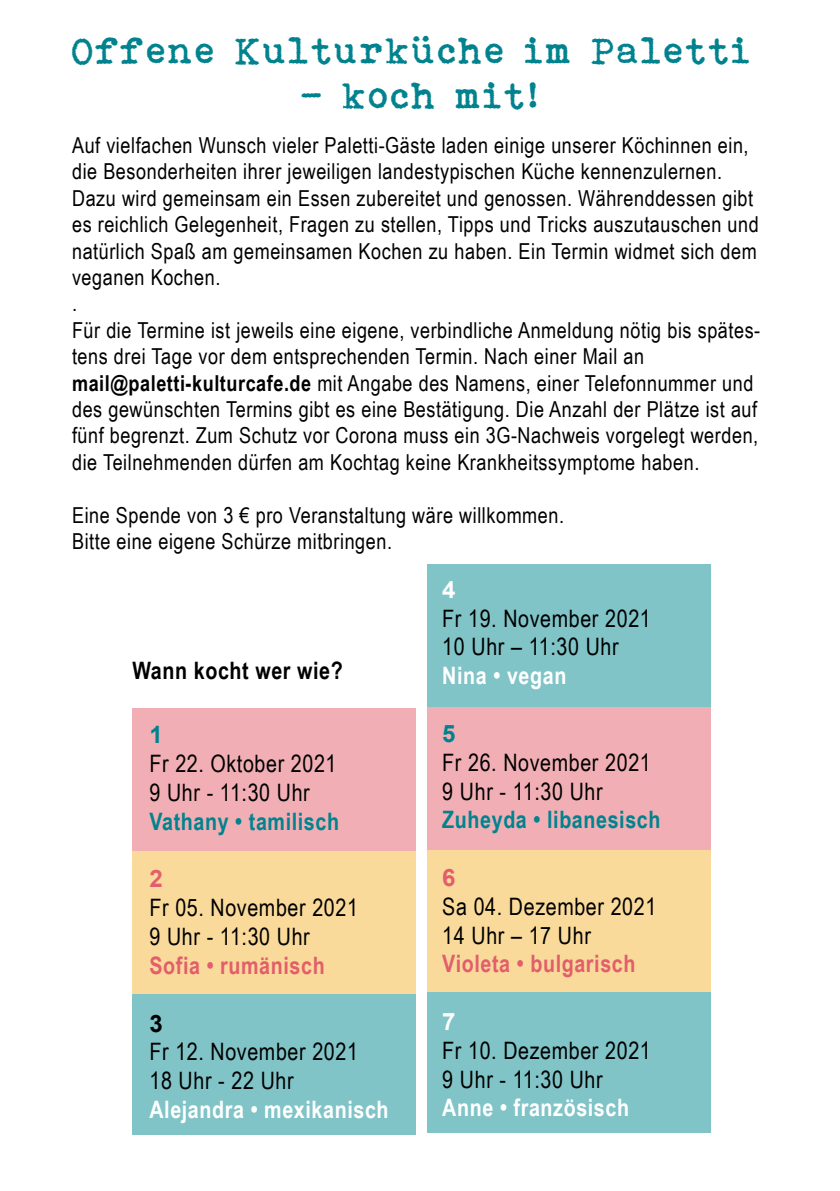
<style>
.page{position:relative;width:840px;height:1191px;background:#fff}
.page>*{position:absolute;margin:0;border:0;box-sizing:border-box;transform-origin:0 0}
.t1{font:38px "Bohemian typewriter";letter-spacing:.025em;color:#00838e}
.t2{font:24px/28.8px "Arial Narrow";letter-spacing:.025em;color:#000}
.t3{font:700 24px "Arial Narrow";letter-spacing:.025em;color:#fff}
.t4{font:700 24px "Arial Narrow";letter-spacing:.025em;color:#00838e}
.t5{font:700 24px "Arial Narrow";letter-spacing:.025em;color:#e25e6c}
.t6{font:700 24px "Arial Narrow";letter-spacing:.025em;color:#000}
.t7{font:700 24px "Arial";color:#00838e}
.t8{font:700 24px "Arial";color:#e25e6c}
.t9{font:700 24px "Arial";color:#fff}
.t10{font:700 24px "Arial";color:#000}
.t11{font:22px/26.4px "Arial Narrow";letter-spacing:.025em;color:#000}
.s1{font-weight:700}
</style>
<div class="page">
<div style="left:132px;top:992px;width:284px;height:142px;background:#80c4c8"></div>
<div style="left:132px;top:851px;width:284px;height:143px;background:#fada9a"></div>
<div style="left:132px;top:708px;width:284px;height:143px;background:#f1afb5"></div>
<div style="left:426px;top:990px;width:284px;height:143px;background:#80c4c8"></div>
<div style="left:426px;top:849px;width:284px;height:143px;background:#fada9a"></div>
<div style="left:426px;top:707px;width:284px;height:142px;background:#f1afb5"></div>
<div style="left:426px;top:564px;width:284px;height:143px;background:#80c4c8"></div>
<h1 class="t1" style="left:72px;top:28px;width:681px">Offene Kulturküche im Paletti</h1>
<h1 class="t1" style="left:301px;top:74px;width:239px">– koch mit!</h1>
<p class="t11" style="left:72px;top:131px;width:689px">Auf vielfachen Wunsch vieler Paletti-Gäste laden einige unserer Köchinnen ein, die Besonderheiten ihrer jeweiligen landestypischen Küche kennenzulernen.<br>Dazu wird gemeinsam ein Essen zubereitet und genossen. Währenddessen gibt es reichlich Gelegenheit, Fragen zu stellen, Tipps und Tricks auszutauschen und natürlich Spaß am gemeinsamen Kochen zu haben. Ein Termin widmet sich dem veganen Kochen.<br>.<br>Für die Termine ist jeweils eine eigene, verbindliche Anmeldung nötig bis spätes&shy;tens drei Tage vor dem entsprechenden Termin. Nach einer Mail an <span class="s1">mail@paletti-kulturcafe.de</span> mit Angabe des Namens, einer Telefonnummer und des gewünschten Termins gibt es eine Bestätigung. Die Anzahl der Plätze ist auf fünf begrenzt. Zum Schutz vor Corona muss ein 3G-Nachweis vorgelegt werden, die Teilnehmenden dürfen am Kochtag keine Krankheitssymptome haben.</p>
<p class="t11" style="left:72px;top:501px;width:493px">Eine Spende von 3 € pro Veranstaltung wäre willkommen.<br>Bitte eine eigene Schürze mitbringen.</p>
<p class="t6" style="left:132px;top:652px;width:212px">Wann kocht wer wie?</p>
<p class="t7" style="left:149px;top:718px;width:15px">1</p>
<p class="t2" style="left:149px;top:748px;width:188px">Fr 22. Oktober 2021<br>9 Uhr - 11:30 Uhr</p>
<p class="t4" style="left:149px;top:803px;width:191px">Vathany • tamilisch</p>
<p class="t8" style="left:149px;top:862px;width:15px">2</p>
<p class="t2" style="left:149px;top:892px;width:210px">Fr 05. November 2021<br>9 Uhr - 11:30 Uhr</p>
<p class="t5" style="left:149px;top:947px;width:177px">Sofia • rumänisch</p>
<p class="t10" style="left:149px;top:1006px;width:15px">3</p>
<p class="t2" style="left:149px;top:1036px;width:210px">Fr 12. November 2021<br>18 Uhr - 22 Uhr</p>
<p class="t3" style="left:149px;top:1091px;width:240px">Alejandra • mexikanisch</p>
<p class="t9" style="left:442px;top:572px;width:15px">4</p>
<p class="t2" style="left:442px;top:603px;width:210px">Fr 19. November 2021<br>10 Uhr – 11:30 Uhr</p>
<p class="t3" style="left:442px;top:657px;width:125px">Nina • vegan</p>
<p class="t7" style="left:442px;top:716px;width:15px">5</p>
<p class="t2" style="left:442px;top:747px;width:210px">Fr 26. November 2021<br>9 Uhr - 11:30 Uhr</p>
<p class="t4" style="left:442px;top:801px;width:219px">Zuheyda • libanesisch</p>
<p class="t8" style="left:442px;top:860px;width:15px">6</p>
<p class="t2" style="left:442px;top:891px;width:215px">Sa 04. Dezember 2021<br>14 Uhr – 17 Uhr</p>
<p class="t5" style="left:442px;top:945px;width:194px">Violeta • bulgarisch</p>
<p class="t9" style="left:442px;top:1004px;width:15px">7</p>
<p class="t2" style="left:442px;top:1035px;width:210px">Fr 10. Dezember 2021<br>9 Uhr - 11:30 Uhr</p>
<p class="t3" style="left:442px;top:1089px;width:188px">Anne • französisch</p>
</div>
